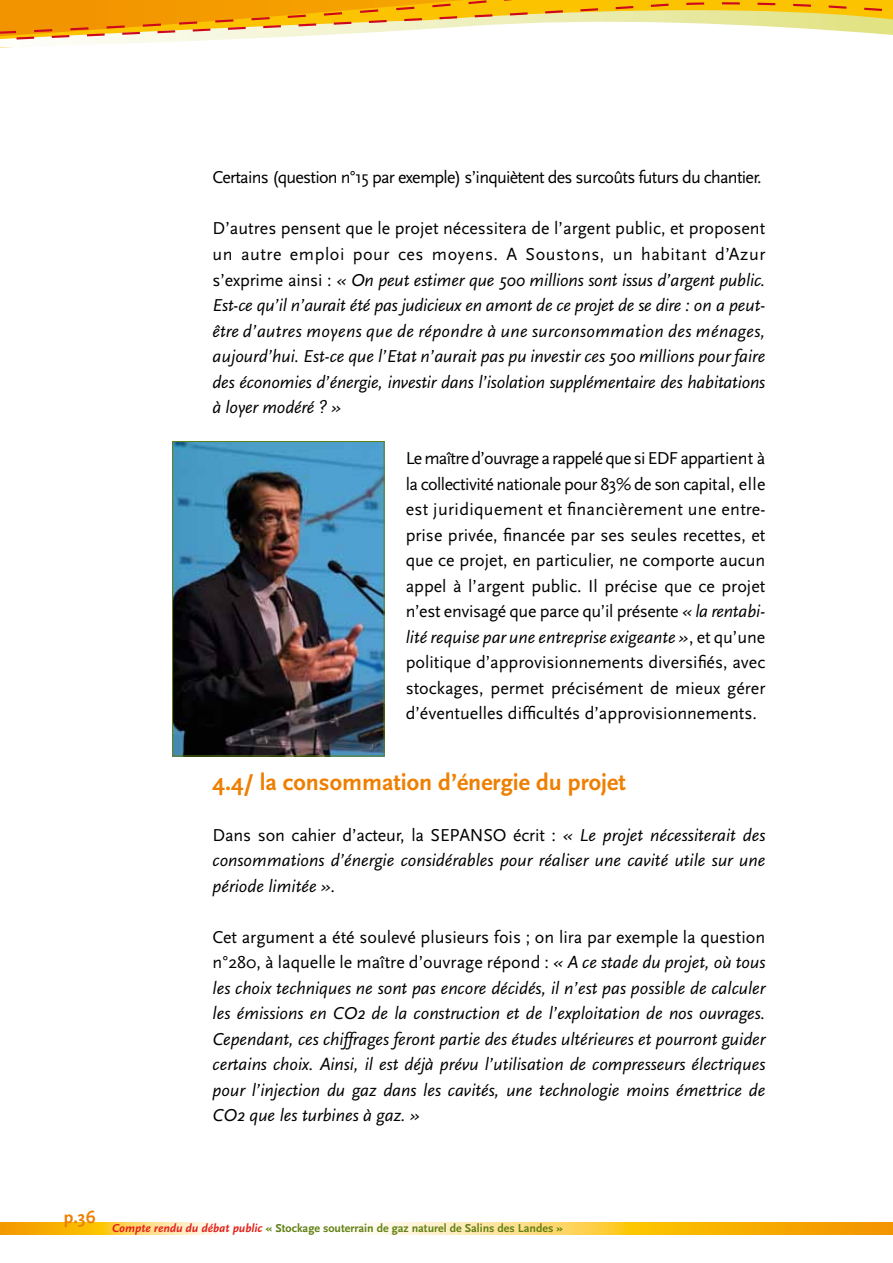
<style>
.page{position:relative;width:893px;height:1263px;background:#fff}
.page>*{position:absolute;margin:0;border:0;box-sizing:border-box;transform-origin:0 0}
.t1{font:700 24px "Scala Sans";color:#ee7f00}
.t2{font:italic 18px/25.5px "Scala Sans";color:#000;text-align:justify}
.t3{font:18px/25.5px "Scala Sans";letter-spacing:-.04em;color:#000;text-align:justify}
.t4{font:700 18px "Scala Sans";color:#ee7f00}
.t5{font:700 12px "Scala Sans";color:#628113}
.s1{font-style:normal}
.s2{font-style:italic}
.s3{font-style:italic;color:#e32119}
</style>
<div class="page">
<svg style="left:362px;top:1222px;width:531px;height:12px;background:#fbc74c"></svg>
<svg style="left:0;top:1222px;width:220px;height:12px;background:#fbca50"></svg>
<svg style="left:0;top:0;width:893px;height:48px"></svg>
<img style="left:174px;top:443px;width:208px;height:311px">
<div style="left:172px;top:441px;width:212px;height:315px;border:1px solid #628113"></div>
<p class="t3" style="left:213px;top:165px;width:551px">Certains (question n°15 par exemple) s’inquiètent des surcoûts futurs du chantier.</p>
<p class="t2" style="left:213px;top:216px;width:554px"><span class="s1">D’autres pensent que le projet nécessitera de l’argent public, et proposent un autre emploi pour ces moyens. A Soustons, un habitant d’Azur s’exprime ainsi :</span> « On peut estimer que 500 millions sont issus d’argent public.<br>Est-ce qu’il n’aurait été pas judicieux en amont de ce projet de se dire : on a peut&shy;être d’autres moyens que de répondre à une surconsommation des ménages, aujourd’hui. Est-ce que l’Etat n’aurait pas pu investir ces 500 millions pour faire des économies d’énergie, investir dans l’isolation supplémentaire des habitations à loyer modéré ? »</p>
<p class="t3" style="left:406px;top:446px;width:361px">Le maître d’ouvrage a rappelé que si EDF appartient à la collectivité nationale pour 83% de son capital, elle est juridiquement et financièrement une entre&shy;prise privée, financée par ses seules recettes, et que ce projet, en particulier, ne comporte aucun appel à l’argent public. Il précise que ce projet n’est envisagé que parce qu’il présente <span class="s2">« la rentabi&shy;lité requise par une entreprise exigeante »</span>, et qu’une politique d’approvisionnements diversifiés, avec stockages, permet précisément de mieux gérer d’éventuelles difficultés d’approvisionnements.</p>
<h1 class="t1" style="left:213px;top:769px;width:415px">4.4/ la consommation d’énergie du projet</h1>
<p class="t2" style="left:213px;top:822px;width:554px"><span class="s1">Dans son cahier d’acteur, la SEPANSO écrit :</span> « Le projet nécessiterait des consommations d’énergie considérables pour réaliser une cavité utile sur une période limitée ».</p>
<p class="t2" style="left:213px;top:924px;width:554px"><span class="s1">Cet argument a été soulevé plusieurs fois ; on lira par exemple la question n°280, à laquelle le maître d’ouvrage répond :</span> « A ce stade du projet, où tous les choix techniques ne sont pas encore décidés, il n’est pas possible de calculer les émissions en CO2 de la construction et de l’exploitation de nos ouvrages.<br>Cependant, ces chiffrages feront partie des études ultérieures et pourront guider certains choix. Ainsi, il est déjà prévu l’utilisation de compresseurs électriques pour l’injection du gaz dans les cavités, une technologie moins émettrice de CO2 que les turbines à gaz. »</p>
<p class="t4" style="left:64px;top:1207px;width:33px">p.36</p>
<p class="t5" style="left:112px;top:1222px;width:452px"><span class="s3">Compte rendu du débat public</span> « Stockage souterrain de gaz naturel de Salins des Landes »</p>
</div>
